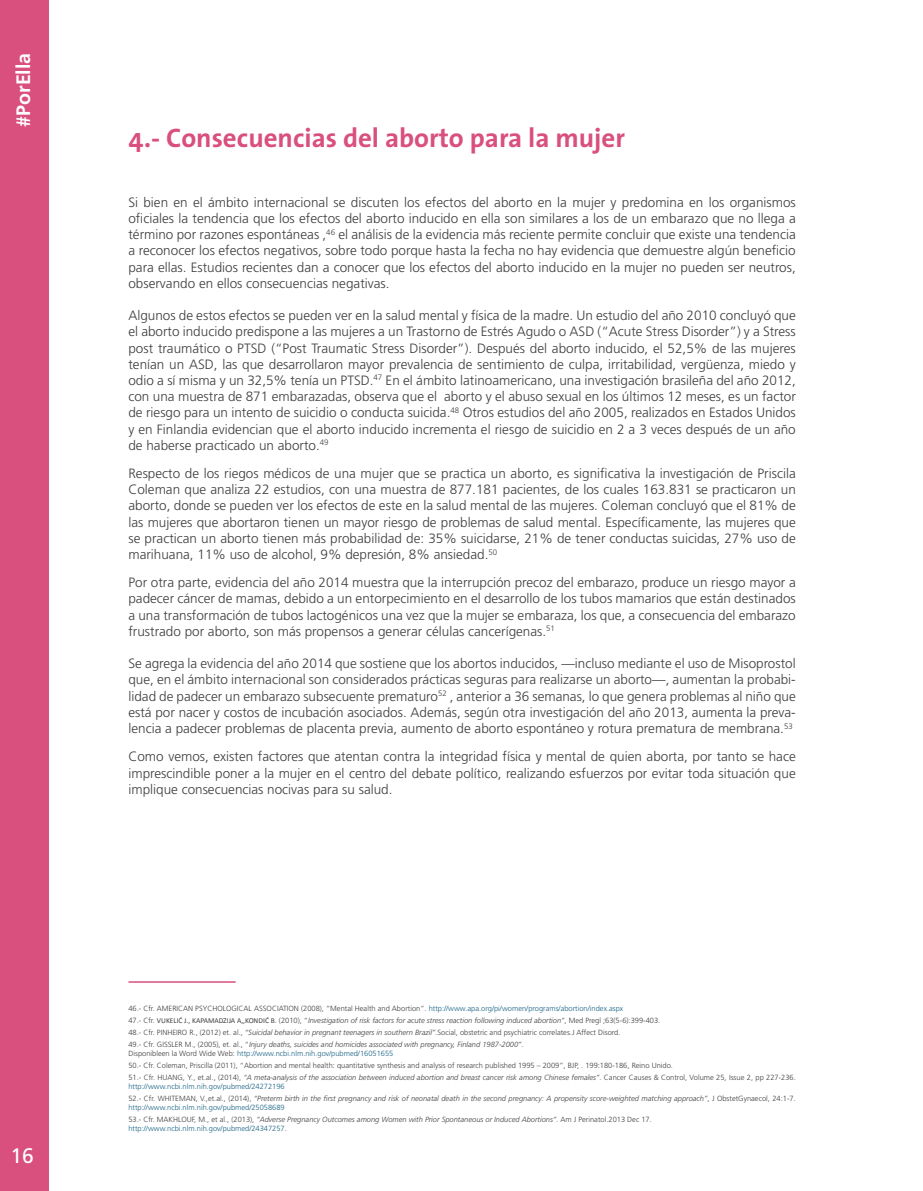
<style>
.page{position:relative;width:923px;height:1191px;background:#fff}
.page>*{position:absolute;margin:0;border:0;box-sizing:border-box;transform-origin:0 0}
.t1{font:700 27px "The Sans";color:#d94f7d}
.t2{font:21px "Frutiger LT Std";color:#fff}
.t3{font:700 19.5px "Frutiger LT Std";color:#fff}
.t4{font:300 13.5px/16.2px "Frutiger LT Std";color:#3e3e3f;text-align:justify}
.t5{font:italic 300 7.5px/9px "Frutiger LT Std";color:#3e3e3f}
.t6{font:300 7.5px "Frutiger LT Std";color:#3e3e3f}
.t7{font:300 7.5px "Frutiger LT Std";color:#176184}
.s1{color:#176184}
.s2{font-style:normal}
.s3{font-family:"Calibri";font-weight:400;font-style:normal}
.s4{font-style:italic}
.s5{color:#3e3e3f}
.s6{font-style:normal;color:#176184}
</style>
<div class="page">
<div style="left:0;top:0;width:49px;height:1191px;background:#d94f7d"></div>
<hr style="left:128px;top:981px;width:108px;height:1px;background:#d94f7d">
<h3 class="t3" style="left:12px;top:127px;width:75px;rotate:-90deg">#PorElla</h3>
<h2 class="t2" style="left:11px;top:1143px;width:25px">16</h2>
<p class="t1" style="left:128px;top:116px;width:498px">4.- Consecuencias del aborto para la mujer</p>
<p class="t4" style="left:128px;top:194px;width:669px">Si bien en el ámbito internacional se discuten los efectos del aborto en la mujer y predomina en los organismos oficiales la tendencia que los efectos del aborto inducido en ella son similares a los de un embarazo que no llega a término por razones espontáneas ,<sup>46</sup> el análisis de la evidencia más reciente permite concluir que existe una tendencia a reconocer los efectos negativos, sobre todo porque hasta la fecha no hay evidencia que demuestre algún beneficio para ellas. Estudios recientes dan a conocer que los efectos del aborto inducido en la mujer no pueden ser neutros, observando en ellos consecuencias negativas.</p>
<p class="t4" style="left:128px;top:307px;width:669px">Algunos de estos efectos se pueden ver en la salud mental y física de la madre. Un estudio del año 2010 concluyó que el aborto inducido predispone a las mujeres a un Trastorno de Estrés Agudo o ASD (“Acute Stress Disorder”) y a Stress post traumático o PTSD (“Post Traumatic Stress Disorder”). Después del aborto inducido, el 52,5% de las mujeres tenían un ASD, las que desarrollaron mayor prevalencia de sentimiento de culpa, irritabilidad, vergüenza, miedo y odio a sí misma y un 32,5% tenía un PTSD.<sup>47</sup> En el ámbito latinoamericano, una investigación brasileña del año 2012, con una muestra de 871 embarazadas, observa que el aborto y el abuso sexual en los últimos 12 meses, es un factor de riesgo para un intento de suicidio o conducta suicida.<sup>48</sup> Otros estudios del año 2005, realizados en Estados Unidos y en Finlandia evidencian que el aborto inducido incrementa el riesgo de suicidio en 2 a 3 veces después de un año de haberse practicado un aborto.<sup>49</sup></p>
<p class="t4" style="left:128px;top:465px;width:669px">Respecto de los riegos médicos de una mujer que se practica un aborto, es significativa la investigación de Priscila Coleman que analiza 22 estudios, con una muestra de 877.181 pacientes, de los cuales 163.831 se practicaron un aborto, donde se pueden ver los efectos de este en la salud mental de las mujeres. Coleman concluyó que el 81% de las mujeres que abortaron tienen un mayor riesgo de problemas de salud mental. Específicamente, las mujeres que se practican un aborto tienen más probabilidad de: 35% suicidarse, 21% de tener conductas suicidas, 27% uso de marihuana, 11% uso de alcohol, 9% depresión, 8% ansiedad.<sup>50</sup></p>
<p class="t4" style="left:128px;top:574px;width:669px">Por otra parte, evidencia del año 2014 muestra que la interrupción precoz del embarazo, produce un riesgo mayor a padecer cáncer de mamas, debido a un entorpecimiento en el desarrollo de los tubos mamarios que están destinados a una transformación de tubos lactogénicos una vez que la mujer se embaraza, los que, a consecuencia del embarazo frustrado por aborto, son más propensos a generar células cancerígenas.<sup>51</sup></p>
<p class="t4" style="left:128px;top:655px;width:669px">Se agrega la evidencia del año 2014 que sostiene que los abortos inducidos, —incluso mediante el uso de Misoprostol que, en el ámbito internacional son considerados prácticas seguras para realizarse un aborto—, aumentan la probabi&shy;lidad de padecer un embarazo subsecuente prematuro<sup>52</sup> , anterior a 36 semanas, lo que genera problemas al niño que está por nacer y costos de incubación asociados. Además, según otra investigación del año 2013, aumenta la preva&shy;lencia a padecer problemas de placenta previa, aumento de aborto espontáneo y rotura prematura de membrana.<sup>53</sup></p>
<p class="t4" style="left:128px;top:748px;width:669px">Como vemos, existen factores que atentan contra la integridad física y mental de quien aborta, por tanto se hace imprescindible poner a la mujer en el centro del debate político, realizando esfuerzos por evitar toda situación que implique consecuencias nocivas para su salud.</p>
<p class="t6" style="left:128px;top:1004px;width:496px">46.- Cfr. AMERICAN PSYCHOLOGICAL ASSOCIATION (2008), “Mental Health and Abortion”. <span class="s1">http://www.apa.org/pi/women/programs/abortion/index.aspx</span></p>
<p class="t5" style="left:128px;top:1015px;width:533px"><span class="s2">47.- Cfr.</span> <span class="s3">VUKELIĆ J., KAPAMADZIJA A,,KONDIĆ B</span><span class="s2">. (2010), “</span>Investigation of risk factors for acute stress reaction following induced abortion”<span class="s2">, Med Pregl ;63(5-6):399-403.</span></p>
<p class="t6" style="left:128px;top:1028px;width:493px">48.- Cfr. PINHEIRO R., (2012) et. al., <span class="s4">“Suicidal behavior in pregnant teenagers in southern Brazil”</span>.Social, obstetric and psychiatric correlates.J Affect Disord.</p>
<p class="t5" style="left:128px;top:1039px;width:397px"><span class="s2">49.- Cfr. GISSLER M., (2005), et. al., “</span>Injury deaths, suicides and homicides associated with pregnancy, Finland 1987-2000”<span class="s2">.</span></p>
<p class="t7" style="left:128px;top:1049px;width:266px"><span class="s5">Disponibleen la Word Wide Web:</span> http://www.ncbi.nlm.nih.gov/pubmed/16051655</p>
<p class="t6" style="left:128px;top:1061px;width:546px">50.- Cfr. Coleman, Priscilla (2011), “Abortion and mental health: quantitative synthesis and analysis of research published 1995 – 2009”, BJP, . 199:180-186, Reino Unido.</p>
<p class="t5" style="left:128px;top:1072px;width:669px"><span class="s2">51.- Cfr. HUANG, Y., et.al., (2014),</span> “A meta-analysis of the association between induced abortion and breast cancer risk among Chinese females”<span class="s2">. Cancer Causes &amp; Control, Volume 25, Issue 2, pp 227-236. </span><span class="s6">http://www.ncbi.nlm.nih.gov/pubmed/24272196</span></p>
<p class="t5" style="left:128px;top:1093px;width:669px"><span class="s2">52.- Cfr. WHITEMAN, V.,et.al., (2014),</span> “Preterm birth in the first pregnancy and risk of neonatal death in the second pregnancy: A propensity score-weighted matching approach”<span class="s2">, J ObstetGynaecol, 24:1-7. </span><span class="s6">http://www.ncbi.nlm.nih.gov/pubmed/25058689</span></p>
<p class="t5" style="left:128px;top:1114px;width:525px"><span class="s2">53.- Cfr. MAKHLOUF, M., et al., (2013),</span> “Adverse Pregnancy Outcomes among Women with Prior Spontaneous or Induced Abortions”. <span class="s2">Am J Perinatol.2013 Dec 17.</span></p>
<p class="t7" style="left:128px;top:1124px;width:160px">http://www.ncbi.nlm.nih.gov/pubmed/24347257<span class="s5">.</span></p>
</div>
